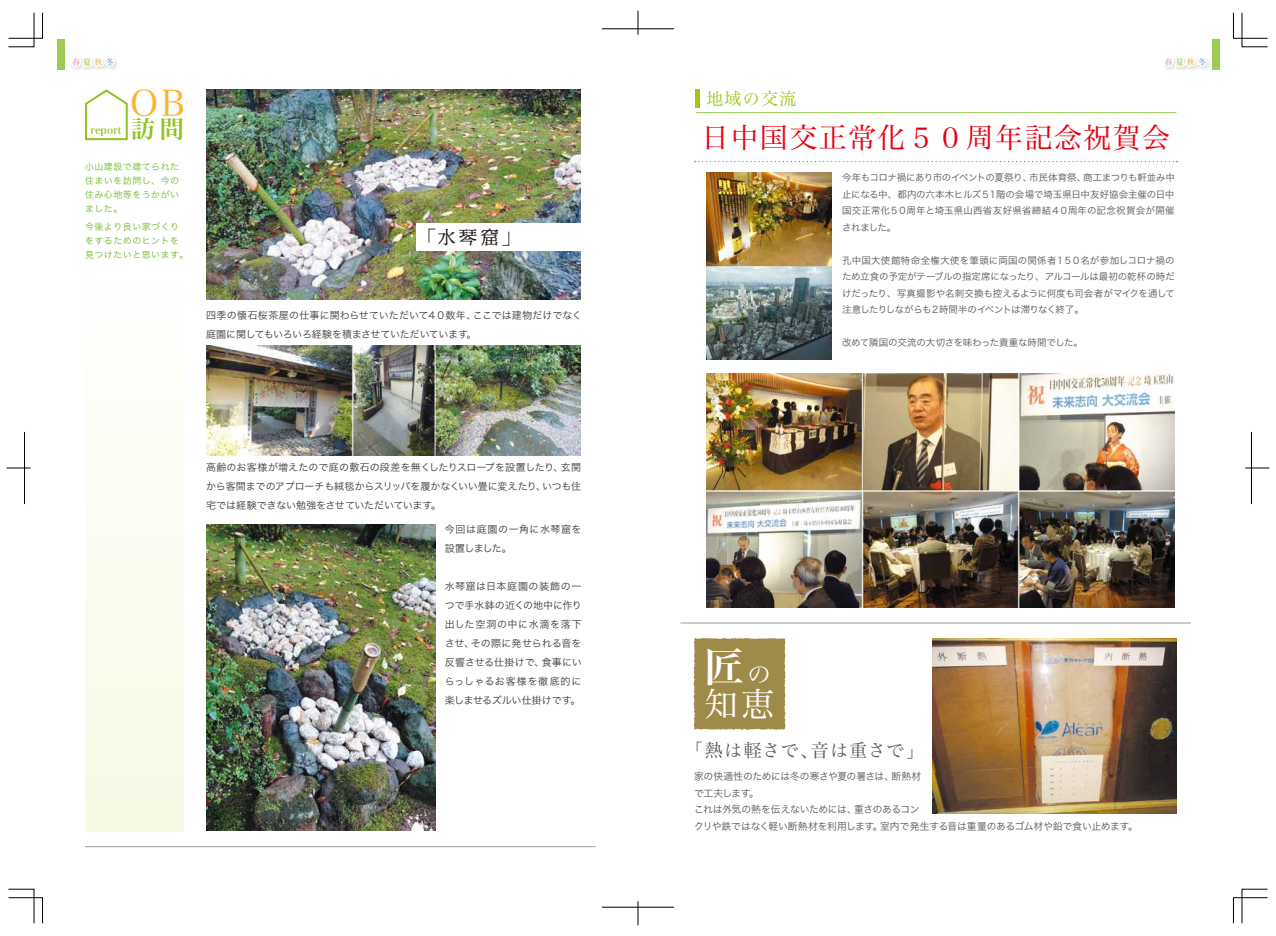
<style>
.page{position:relative;width:1276px;height:936px;background:#fff}
.page>*{position:absolute;margin:0;border:0;box-sizing:border-box;transform-origin:0 0}
.t1{font:40px "Hira Min Pro N W6";color:#fff}
.t2{font:36px "Hira Min Pro W3";color:#f8b62d}
.t3{font:34px "Hira Min Pro N W3";color:#fff}
.t4{font:28px "Hira Min Pro N W3";letter-spacing:.05em;color:#e60012}
.t5{font:24px "Hira Min Pro W6";color:#8fc31f}
.t6{font:18px "Hira Min Pro N W3";letter-spacing:.055em;color:#595757}
.t7{font:18px "DNP Shuei N Min Std L";color:#221815}
.t8{font:17px "Hira Min Pro N W3";letter-spacing:.075em;color:#9dc814}
.t9{font:10px/19px "Hira Kaku Pro N W3";letter-spacing:-.005em;color:#3f3a39;text-align:justify}
.t10{font:10px/16.5px "Hira Kaku Pro N W3";letter-spacing:-.03em;color:#595757}
.t11{font:10px/19px "Hira Kaku Pro N W3";letter-spacing:.05em;color:#3f3a39}
.t12{font:10px "Hira Min Pro W6";letter-spacing:.005em;color:#8fc31f}
.t13{font:9.5px/16.5px "Hira Kaku Pro N W3";letter-spacing:-.02em;color:#595757;text-align:justify}
.t14{font:9px/14px "Hira Kaku Pro N W3";letter-spacing:.05em;color:#6fba2c;text-align:justify}
.t15{font:8px "Hira Min Pro N W6";letter-spacing:.4em;color:#e698b9}
.s1{color:#9cca54}
.s2{color:#e9b859}
.s3{color:#84a3cf}
.s4{font-family:"Hira Min Pro N W3";font-size:24px}
</style>
<div class="page">
<img style="left:206px;top:89px;width:374px;height:210px">
<div style="left:85px;top:225px;width:99px;height:606px;background:linear-gradient(to right,#fbfcf2,#fbfcf2)"></div>
<img style="left:75px;top:69px;width:39px;height:1px">
<svg style="left:71px;top:59px;width:46px;height:10px"></svg>
<img style="left:1168px;top:63px;width:42px;height:7px">
<svg style="left:1165px;top:59px;width:44px;height:10px"></svg>
<hr style="left:696px;top:112px;width:480px;height:1px;background:#9cca54">
<div style="left:57px;top:39px;width:8px;height:31px;background:#9cca54"></div>
<div style="left:1212px;top:39px;width:8px;height:31px;background:#9cca54"></div>
<svg style="left:8px;top:888px;width:35px;height:35px"></svg>
<svg style="left:8px;top:12px;width:35px;height:35px"></svg>
<svg style="left:1233px;top:12px;width:34px;height:35px"></svg>
<svg style="left:1233px;top:888px;width:34px;height:35px"></svg>
<svg style="left:7px;top:468px;width:24px;height:1px"></svg>
<hr style="left:24px;top:432px;width:1px;height:72px;background:#000">
<svg style="left:1245px;top:468px;width:24px;height:1px"></svg>
<hr style="left:1251px;top:432px;width:1px;height:72px;background:#000">
<hr style="left:602px;top:29px;width:72px;height:1px;background:#000">
<svg style="left:638px;top:11px;width:1px;height:24px"></svg>
<hr style="left:602px;top:906px;width:72px;height:1px;background:#000">
<svg style="left:638px;top:901px;width:1px;height:24px"></svg>
<svg style="left:85px;top:89px;width:43px;height:51px"></svg>
<hr style="left:85px;top:846px;width:510px;height:1px;background:#9d9d9e">
<hr style="left:680px;top:622px;width:510px;height:1px;background:#9d9d9e">
<div style="left:693px;top:637px;width:92px;height:92px;background:#9f8b49"></div>
<div style="left:695px;top:89px;width:5px;height:19px;background:#9dc814"></div>
<svg style="left:694px;top:161px;width:483px;height:1px"></svg>
<img style="left:706px;top:173px;width:125px;height:186px">
<img style="left:706px;top:374px;width:468px;height:233px">
<div style="left:416px;top:223px;width:165px;height:27px;background:#fff"></div>
<img style="left:206px;top:345px;width:375px;height:110px">
<img style="left:206px;top:524px;width:230px;height:306px">
<img style="left:932px;top:638px;width:244px;height:175px">
<p class="t15" style="left:72px;top:55px;width:43px">春<span class="s1">夏</span><span class="s2">秋</span><span class="s3">冬</span></p>
<p class="t15" style="left:1164px;top:55px;width:43px">春<span class="s1">夏</span><span class="s2">秋</span><span class="s3">冬</span></p>
<h3 class="t8" style="left:706px;top:84px;width:92px">地域の交流</h3>
<h2 class="t2" style="left:130px;top:72px;width:57px">OB</h2>
<p class="t12" style="left:90px;top:121px;width:33px">report</p>
<h3 class="t5" style="left:131px;top:108px;width:54px">訪問</h3>
<h3 class="t4" style="left:701px;top:114px;width:470px">日中国交正常化５０周年記念祝賀会</h3>
<p class="t13" style="left:842px;top:168px;width:334px">今年もコロナ禍にあり市のイベントの夏祭り、市民体育祭、商工まつりも軒並み中止になる中、都内の六本木ヒルズ５１階の会場で埼玉県日中友好協会主催の日中国交正常化５０周年と埼玉県山西省友好県省締結４０周年の記念祝賀会が開催されました。</p>
<p class="t13" style="left:842px;top:251px;width:334px">孔中国大使館特命全権大使を筆頭に両国の関係者１５０名が参加しコロナ禍のため立食の予定がテーブルの指定席になったり、アルコールは最初の乾杯の時だけだったり、写真撮影や名刺交換も控えるように何度も司会者がマイクを通して注意したりしながらも２時間半のイベントは滞りなく終了。</p>
<p class="t13" style="left:842px;top:333px;width:243px">改めて隣国の交流の大切さを味わった貴重な時間でした。</p>
<p class="t14" style="left:85px;top:158px;width:96px">小山建設で建てられた住まいを訪問し、今の住み心地等をうかがいました。</p>
<p class="t14" style="left:85px;top:218px;width:105px;text-align:left">今後より良い家づくりをするためのヒントを見つけたいと思います。</p>
<h3 class="t7" style="left:418px;top:224px;width:103px">「水琴窟」</h3>
<p class="t9" style="left:206px;top:305px;width:377px">四季の懐石桜茶屋の仕事に関わらせていただいて４０数年、ここでは建物だけでなく庭園に関してもいろいろ経験を積まさせていただいています。</p>
<p class="t9" style="left:206px;top:457px;width:377px">高齢のお客様が増えたので庭の敷石の段差を無くしたりスロープを設置したり、玄関から客間までのアプローチも絨毯からスリッパを履かなくいい畳に変えたり、いつも住宅では経験できない勉強をさせていただいています。</p>
<p class="t11" style="left:445px;top:519px;width:138px">今回は庭園の一角に水琴窟を設置しました。</p>
<p class="t9" style="left:445px;top:576px;width:139px">水琴窟は日本庭園の装飾の一つで手水鉢の近くの地中に作り出した空洞の中に水滴を落下させ、その際に発せられる音を反響させる仕掛けで、食事にいらっしゃるお客様を徹底的に楽しませるズルい仕掛けです。</p>
<h1 class="t1" style="left:704px;top:632px;width:68px">匠<span class="s4">の</span></h1>
<h3 class="t3" style="left:704px;top:675px;width:72px">知恵</h3>
<h3 class="t6" style="left:685px;top:735px;width:240px">「熱は軽さで、音は重さで」</h3>
<p class="t10" style="left:694px;top:767px;width:445px">家の快適性のためには冬の寒さや夏の暑さは、断熱材<br>で工夫します。<br>これは外気の熱を伝えないためには、重さのあるコン<br>クリや鉄ではなく軽い断熱材を利用します。室内で発生する音は重量のあるゴム材や鉛で食い止めます。</p>
</div>
